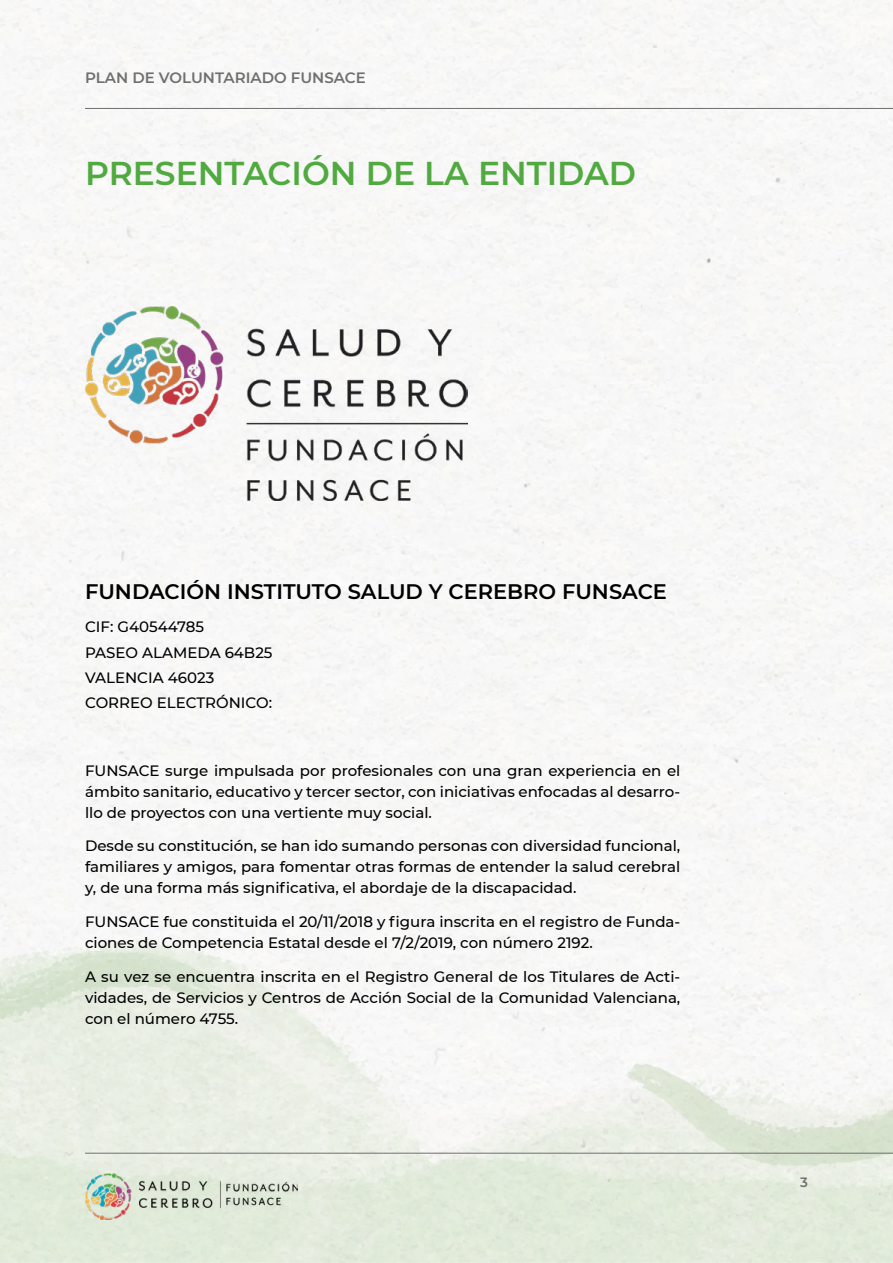
<style>
.page{position:relative;width:893px;height:1263px;background:#fff}
.page>*{position:absolute;margin:0;border:0;box-sizing:border-box;transform-origin:0 0}
.t1{font:600 33px "Montserrat";color:#51aa40}
.t2{font:600 21px "Montserrat";color:#000}
.t3{font:500 15px/21px "Montserrat";color:#000;text-align:justify}
.t4{font:600 15px "Montserrat";color:#706f6f}
.t5{font:600 13.5px "Montserrat";color:#706f6f}
</style>
<div class="page">
<img style="left:0;top:0;width:893px;height:1263px">
<img style="left:85px;top:1174px;width:213px;height:45px">
<hr style="left:85px;top:1153px;width:808px;height:1px;background:#706f6f">
<hr style="left:85px;top:108px;width:808px;height:1px;background:#706f6f">
<img style="left:85px;top:306px;width:383px;height:195px">
<p class="t4" style="left:85px;top:67px;width:282px">PLAN DE VOLUNTARIADO FUNSACE</p>
<h1 class="t1" style="left:85px;top:150px;width:553px">PRESENTACIÓN DE LA ENTIDAD</h1>
<h2 class="t2" style="left:85px;top:576px;width:583px">FUNDACIÓN INSTITUTO SALUD Y CEREBRO FUNSACE</h2>
<p class="t3" style="left:85px;top:614px;width:189px;line-height:25.2px;text-align:left">CIF: G40544785<br>PASEO ALAMEDA 64B25<br>VALENCIA 46023<br>CORREO ELECTRÓNICO:</p>
<p class="t3" style="left:85px;top:759px;width:597px">FUNSACE surge impulsada por profesionales con una gran experiencia en el ámbito sanitario, educativo y tercer sector, con iniciativas enfocadas al desarro&shy;llo de proyectos con una vertiente muy social.</p>
<p class="t3" style="left:85px;top:835px;width:597px">Desde su constitución, se han ido sumando personas con diversidad funcional, familiares y amigos, para fomentar otras formas de entender la salud cerebral y, de una forma más significativa, el abordaje de la discapacidad.</p>
<p class="t3" style="left:85px;top:911px;width:597px">FUNSACE fue constituida el 20/11/2018 y figura inscrita en el registro de Funda&shy;ciones de Competencia Estatal desde el 7/2/2019, con número 2192.</p>
<p class="t3" style="left:85px;top:965px;width:597px">A su vez se encuentra inscrita en el Registro General de los Titulares de Acti&shy;vidades, de Servicios y Centros de Acción Social de la Comunidad Valenciana, con el número 4755.</p>
<p class="t5" style="left:800px;top:1172px;width:9px">3</p>
</div>
